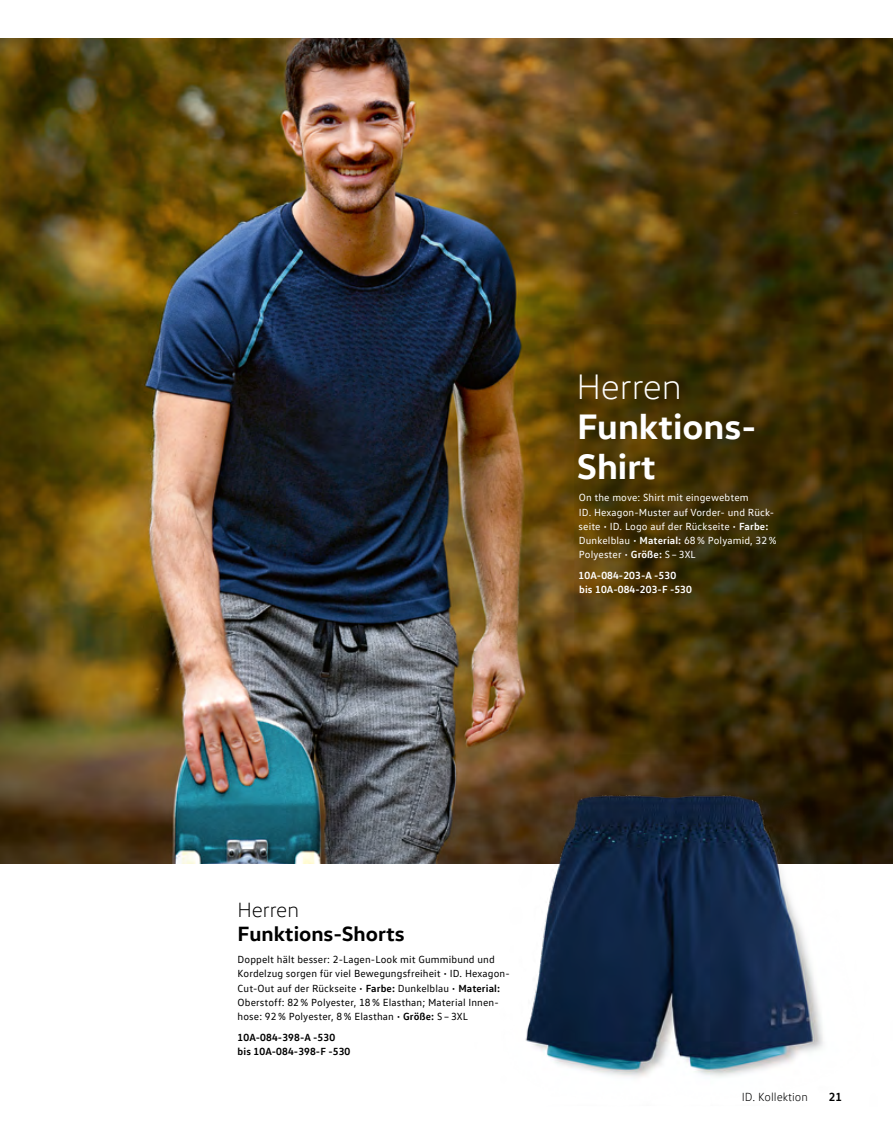
<style>
.page{position:relative;width:893px;height:1127px;background:#fff}
.page>*{position:absolute;margin:0;border:0;box-sizing:border-box;transform-origin:0 0}
.t1{font:700 36px/39.6px "VW Head";color:#fff}
.t2{font:300 36px "VW Head";color:#fff}
.t3{font:700 21px "VW Head";color:#000}
.t4{font:300 21px "VW Head";color:#000}
.t5{font:300 12px "VW Text";color:#000}
.t6{font:700 12px "VW Text";color:#000}
.t7{font:10.5px/14.2px "VW Text";letter-spacing:.01em;color:#000}
.t8{font:10.5px/14.1px "VW Text";letter-spacing:.01em;color:#fff}
.t9{font:700 10.5px/14.2px "VW Text";letter-spacing:.01em;color:#fff}
.t10{font:700 10.5px/14.2px "VW Text";letter-spacing:.01em;color:#000}
.s1{font-weight:700}
</style>
<div class="page">
<img style="left:0;top:38px;width:893px;height:825px">
<img style="left:422px;top:754px;width:471px;height:323px">
<h1 class="t2" style="left:576px;top:366px;width:107px">Herren</h1>
<h1 class="t1" style="left:577px;top:405px;width:181px">Funktions-<br>Shirt</h1>
<p class="t8" style="left:579px;top:490px;width:200px">On the move: Shirt mit eingewebtem<br>ID. Hexagon-Muster auf Vorder- und Rück&shy;seite • ID. Logo auf der Rückseite • <span class="s1">Farbe:<br></span>Dunkelblau • <span class="s1">Material:</span> 68% Polyamid, 32% Polyester • <span class="s1">Größe:</span> S – 3XL</p>
<p class="t9" style="left:579px;top:567px;width:115px">10A-084-203-A -530 bis 10A-084-203-F -530</p>
<h2 class="t4" style="left:238px;top:898px;width:63px">Herren</h2>
<h2 class="t3" style="left:238px;top:919px;width:168px">Funktions-Shorts</h2>
<p class="t7" style="left:238px;top:952px;width:274px">Doppelt hält besser: 2-Lagen-Look mit Gummibund und Kordelzug sorgen für viel Bewegungsfreiheit • ID. Hexagon-Cut-Out auf der Rückseite • <span class="s1">Farbe:</span> Dunkelblau • <span class="s1">Material:<br></span>Oberstoff: 82% Polyester, 18% Elasthan; Material Innen&shy;hose: 92% Polyester, 8% Elasthan • <span class="s1">Größe:</span> S – 3XL</p>
<p class="t10" style="left:238px;top:1029px;width:114px">10A-084-398-A -530 bis 10A-084-398-F -530</p>
<p class="t5" style="left:742px;top:1090px;width:68px">ID. Kollektion</p>
<p class="t6" style="left:829px;top:1089px;width:15px">21</p>
</div>
